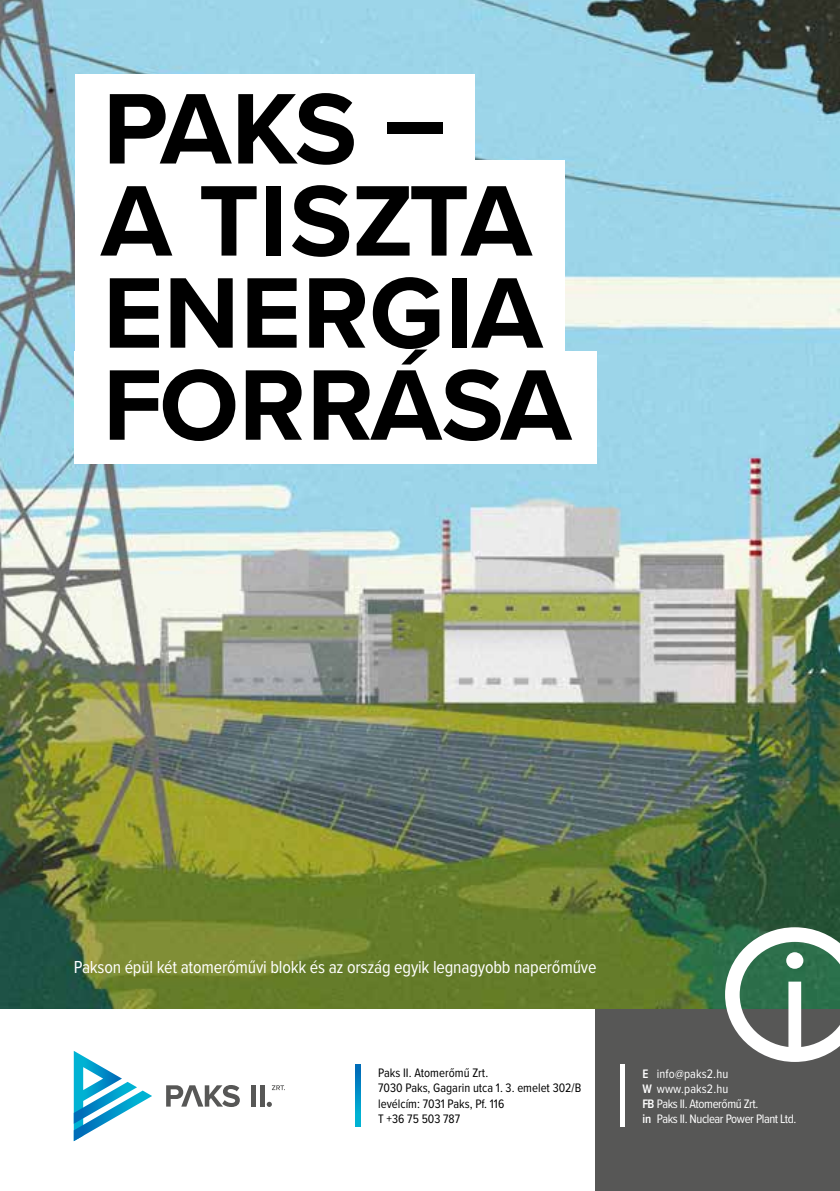
<style>
.page{position:relative;width:840px;height:1191px;background:#fff}
.page>*{position:absolute;margin:0;border:0;box-sizing:border-box;transform-origin:0 0}
.t1{font:700 104px/92px "Proxima Nova";color:#000}
.t2{font:18px "Proxima Nova Cond";letter-spacing:-.01em;color:#fff}
.t3{font:12.8px/15.2px "Proxima Nova Cond";color:#000}
.t4{font:12.8px/15.2px "Proxima Nova Cond";letter-spacing:-.03em;color:#fff}
.s1{font-weight:600}
</style>
<div class="page">
<img style="left:0;top:0;width:839px;height:1009px">
<div style="left:595px;top:1009px;width:244px;height:182px;background:#575756"></div>
<hr style="left:251px;top:1085px;width:4px;height:21px;background:#575756">
<hr style="left:260px;top:1085px;width:4px;height:21px;background:#575756">
<svg style="left:266px;top:1101px;width:6px;height:6px"></svg>
<svg style="left:166px;top:1085px;width:74px;height:22px"></svg>
<svg style="left:272px;top:1085px;width:13px;height:5px"></svg>
<svg style="left:74px;top:1051px;width:78px;height:90px"></svg>
<svg style="left:355px;top:1064px;width:5px;height:63px"></svg>
<div style="left:619px;top:1064px;width:5px;height:63px;background:#fff"></div>
<svg style="left:724px;top:927px;width:115px;height:135px"></svg>
<div style="left:75px;top:74px;width:399px;height:101px;background:#fff"></div>
<div style="left:75px;top:160px;width:489px;height:117px;background:#fff"></div>
<div style="left:75px;top:252px;width:489px;height:117px;background:#fff"></div>
<div style="left:75px;top:351px;width:521px;height:113px;background:#fff"></div>
<h1 class="t1" style="left:101px;top:80px;width:472px">PAKS –<br>A TISZTA<br>ENERGIA<br>FORRÁSA</h1>
<h2 class="t2" style="left:74px;top:953px;width:524px">Pakson épül két atomerőművi blokk és az ország egyik legnagyobb naperőműve</h2>
<p class="t3" style="left:378px;top:1064px;width:204px">Paks II. Atomerőmű Zrt.<br>7030 Paks, Gagarin utca 1. 3. emelet 302/B levélcím: 7031 Paks, Pf. 116<br>T +36 75 503 787</p>
<p class="t4" style="left:642px;top:1065px;width:155px"><span class="s1">E</span> info@paks2.hu<br><span class="s1">W</span> www.paks2.hu<br><span class="s1">FB</span> Paks II. Atomerőmű Zrt.<br><span class="s1">in</span> Paks II. Nuclear Power Plant Ltd.</p>
</div>
